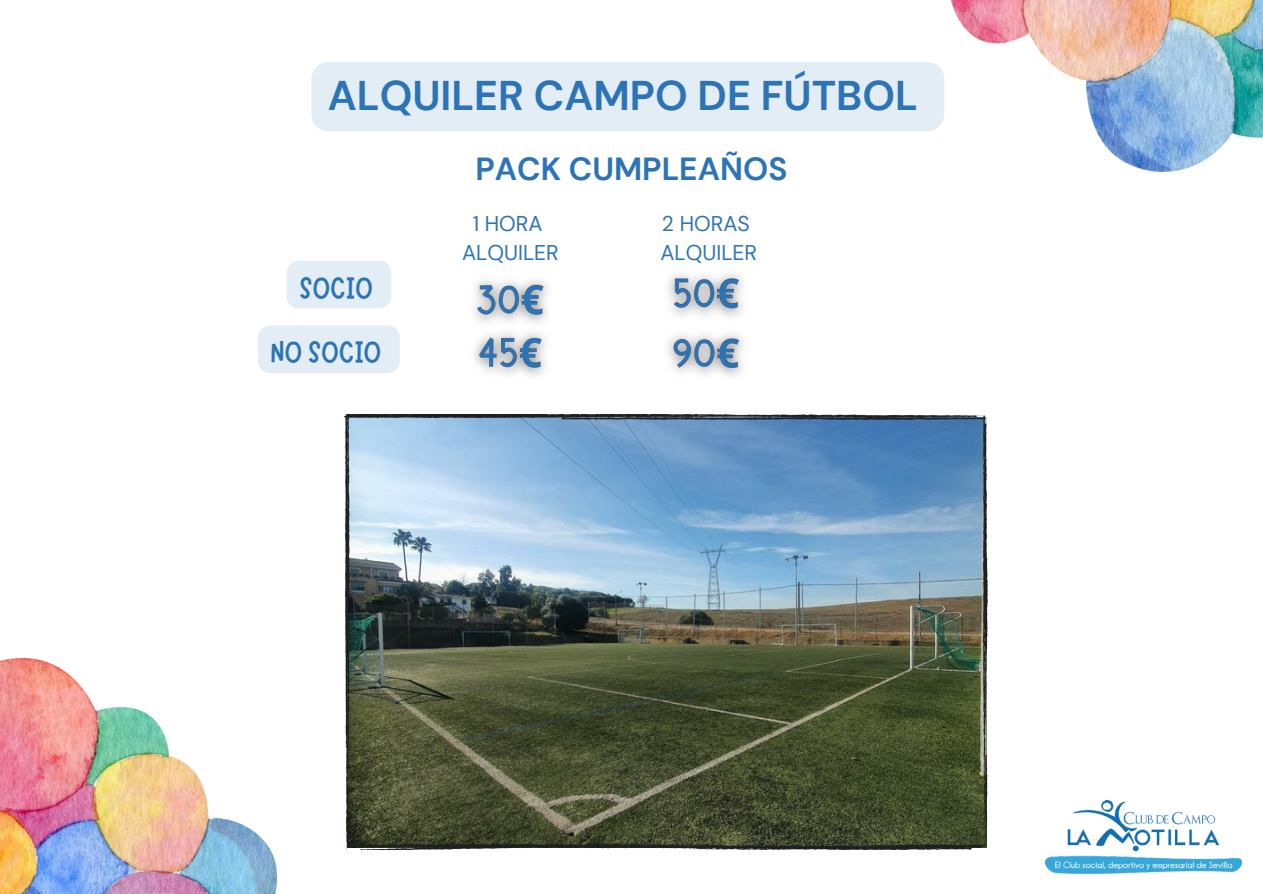
<style>
.page{position:relative;width:1263px;height:894px;background:#fff}
.page>*{position:absolute;margin:0;border:0;box-sizing:border-box;transform-origin:0 0}
.t1{font:700 41.4px "DM Sans";color:#2d74b6}
.t2{font:700 31.95px "DM Sans";color:#2d74b6}
.t3{font:31.5px "Marykate";color:#2d74b6}
.t4{font:21.3px "DM Sans";color:#2d74b6}
</style>
<div class="page">
<img style="left:950px;top:0;width:313px;height:171px">
<img style="left:0;top:658px;width:276px;height:235px">
<img style="left:344px;top:414px;width:644px;height:435px">
<div style="left:311px;top:62px;width:633px;height:69px;background:#e3edf6"></div>
<div style="left:287px;top:261px;width:104px;height:47px;background:#e3edf6;border-radius:12px"></div>
<div style="left:258px;top:325px;width:142px;height:48px;background:#e3edf6"></div>
<img style="left:474px;top:279px;width:73px;height:41px">
<img style="left:668px;top:273px;width:75px;height:44px">
<img style="left:474px;top:320px;width:72px;height:56px">
<img style="left:667px;top:333px;width:76px;height:43px">
<img style="left:1046px;top:800px;width:195px;height:73px">
<p class="t1" style="left:328px;top:68px;width:591px">ALQUILER CAMPO DE FÚTBOL</p>
<p class="t2" style="left:476px;top:148px;width:313px">PACK CUMPLEAÑOS</p>
<p class="t4" style="left:662px;top:210px;width:89px">2 HORAS</p>
<h4 class="t4" style="left:660px;top:239px;width:98px">ALQUILER</h4>
<h4 class="t3" style="left:299px;top:267px;width:75px">SOCIO</h4>
<p class="t4" style="left:473px;top:210px;width:71px">1 HORA</p>
<p class="t4" style="left:462px;top:239px;width:98px">ALQUILER</p>
<p class="t3" style="left:271px;top:332px;width:112px">NO SOCIO</p>
</div>
